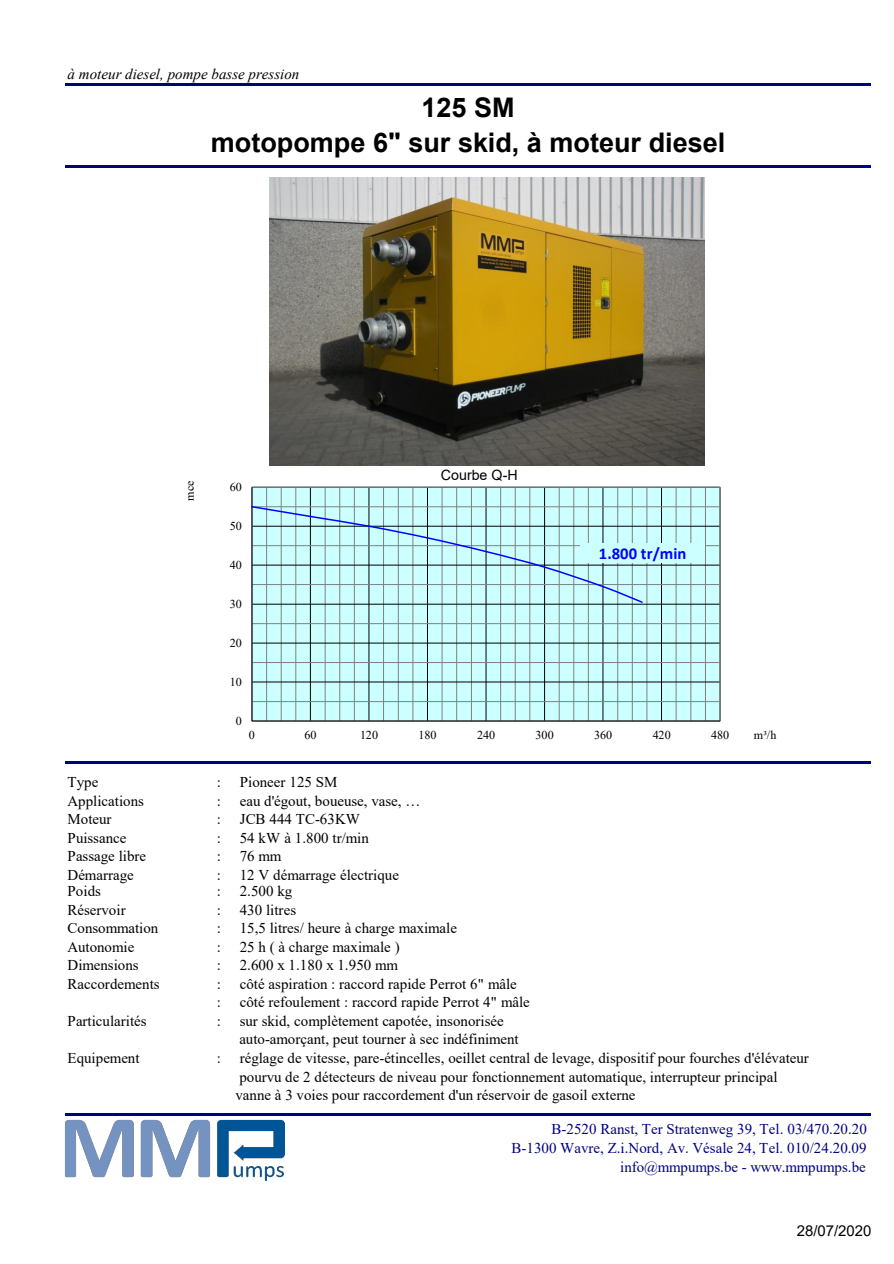
<style>
.page{position:relative;width:894px;height:1264px;background:#fff}
.page>*{position:absolute;margin:0;border:0;box-sizing:border-box;transform-origin:0 0}
.t1{font:700 27px/34.5px "Arial";color:#000;text-align:center}
.t2{font:700 16.5px "Calibri";letter-spacing:.005em;color:#00f}
.t3{font:15px/18.6px "Times New Roman";color:#000}
.t4{font:15px/19.2px "Times New Roman";color:#000080;text-align:right}
.t5{font:italic 15px "Times New Roman";color:#000}
.t6{font:15px "Arial";color:#000}
.t7{font:14.25px "Arial";color:#000}
.t8{font:12px "Times New Roman";letter-spacing:-.005em;color:#000}
</style>
<div class="page">
<hr style="left:65px;top:83px;width:805px;height:3px;background:#000080">
<hr style="left:65px;top:165px;width:805px;height:3px;background:#000080">
<hr style="left:65px;top:761px;width:805px;height:3px;background:#000080">
<hr style="left:65px;top:1113px;width:805px;height:3px;background:#000080">
<div style="left:252px;top:487px;width:467px;height:234px;background:#cff"></div>
<hr style="left:266px;top:487px;width:1px;height:234px;background:#808080">
<hr style="left:281px;top:487px;width:1px;height:234px;background:#808080">
<hr style="left:295px;top:487px;width:1px;height:234px;background:#808080">
<hr style="left:325px;top:487px;width:1px;height:234px;background:#808080">
<hr style="left:339px;top:487px;width:1px;height:234px;background:#808080">
<hr style="left:354px;top:487px;width:1px;height:234px;background:#808080">
<hr style="left:383px;top:487px;width:1px;height:234px;background:#808080">
<hr style="left:398px;top:487px;width:1px;height:234px;background:#808080">
<hr style="left:412px;top:487px;width:1px;height:234px;background:#808080">
<hr style="left:441px;top:487px;width:1px;height:234px;background:#808080">
<hr style="left:456px;top:487px;width:1px;height:234px;background:#808080">
<hr style="left:471px;top:487px;width:1px;height:234px;background:#808080">
<hr style="left:500px;top:487px;width:1px;height:234px;background:#808080">
<hr style="left:514px;top:487px;width:1px;height:234px;background:#808080">
<hr style="left:529px;top:487px;width:1px;height:234px;background:#808080">
<hr style="left:558px;top:487px;width:1px;height:234px;background:#808080">
<hr style="left:573px;top:487px;width:1px;height:234px;background:#808080">
<hr style="left:588px;top:487px;width:1px;height:234px;background:#808080">
<hr style="left:617px;top:487px;width:1px;height:234px;background:#808080">
<hr style="left:631px;top:487px;width:1px;height:234px;background:#808080">
<hr style="left:646px;top:487px;width:1px;height:234px;background:#808080">
<hr style="left:675px;top:487px;width:1px;height:234px;background:#808080">
<hr style="left:690px;top:487px;width:1px;height:234px;background:#808080">
<hr style="left:705px;top:487px;width:1px;height:234px;background:#808080">
<hr style="left:310px;top:487px;width:1px;height:234px;background:#000">
<hr style="left:368px;top:487px;width:1px;height:234px;background:#000">
<hr style="left:427px;top:487px;width:1px;height:234px;background:#000">
<hr style="left:485px;top:487px;width:1px;height:234px;background:#000">
<hr style="left:544px;top:487px;width:1px;height:234px;background:#000">
<hr style="left:602px;top:487px;width:1px;height:234px;background:#000">
<hr style="left:661px;top:487px;width:1px;height:234px;background:#000">
<hr style="left:252px;top:701px;width:467px;height:1px;background:#808080">
<hr style="left:252px;top:662px;width:467px;height:1px;background:#808080">
<hr style="left:252px;top:623px;width:467px;height:1px;background:#808080">
<hr style="left:252px;top:584px;width:467px;height:1px;background:#808080">
<hr style="left:252px;top:545px;width:467px;height:1px;background:#808080">
<hr style="left:252px;top:506px;width:467px;height:1px;background:#808080">
<hr style="left:252px;top:681px;width:467px;height:1px;background:#000">
<hr style="left:252px;top:642px;width:467px;height:1px;background:#000">
<hr style="left:252px;top:604px;width:467px;height:1px;background:#000">
<hr style="left:252px;top:564px;width:467px;height:1px;background:#000">
<hr style="left:252px;top:526px;width:467px;height:1px;background:#000">
<hr style="left:252px;top:720px;width:467px;height:1px;background:#000">
<hr style="left:251px;top:487px;width:1px;height:234px;background:#000">
<svg style="left:251px;top:505px;width:392px;height:99px"></svg>
<img style="left:270px;top:177px;width:434px;height:289px">
<img style="left:65px;top:1119px;width:220px;height:61px">
<div style="left:580px;top:543px;width:124px;height:20px;background:#cff"></div>
<p class="t5" style="left:68px;top:69px;width:233px">à moteur diesel, pompe basse pression</p>
<h1 class="t1" style="left:211px;top:93px;width:516px">125 SM<br>motopompe 6" sur skid, à moteur diesel</h1>
<p class="t8" style="left:185px;top:500px;width:22px;rotate:-90deg">mce</p>
<p class="t8" style="left:230px;top:482px;width:13px">60</p>
<p class="t8" style="left:230px;top:521px;width:13px">50</p>
<p class="t8" style="left:230px;top:560px;width:13px">40</p>
<p class="t8" style="left:230px;top:599px;width:13px">30</p>
<p class="t8" style="left:230px;top:638px;width:13px">20</p>
<p class="t8" style="left:230px;top:677px;width:13px">10</p>
<p class="t7" style="left:441px;top:469px;width:78px">Courbe Q-H</p>
<p class="t2" style="left:598px;top:546px;width:89px">1.800 tr/min</p>
<p class="t8" style="left:236px;top:716px;width:8px">0</p>
<p class="t8" style="left:249px;top:730px;width:8px">0</p>
<p class="t8" style="left:304px;top:730px;width:13px">60</p>
<p class="t8" style="left:360px;top:730px;width:20px">120</p>
<p class="t8" style="left:418px;top:730px;width:20px">180</p>
<p class="t8" style="left:477px;top:730px;width:20px">240</p>
<p class="t8" style="left:535px;top:730px;width:20px">300</p>
<p class="t8" style="left:594px;top:730px;width:20px">360</p>
<p class="t8" style="left:652px;top:730px;width:20px">420</p>
<p class="t8" style="left:711px;top:730px;width:20px">480</p>
<p class="t8" style="left:753px;top:730px;width:24px">m³/h</p>
<p class="t3" style="left:68px;top:774px;width:32px">Type</p>
<p class="t3" style="left:217px;top:774px;width:6px">:</p>
<p class="t3" style="left:240px;top:774px;width:99px">Pioneer 125 SM</p>
<p class="t3" style="left:68px;top:793px;width:78px">Applications</p>
<p class="t3" style="left:217px;top:793px;width:6px">:</p>
<p class="t3" style="left:240px;top:793px;width:182px">eau d'égout, boueuse, vase, …</p>
<p class="t3" style="left:68px;top:811px;width:46px">Moteur</p>
<p class="t3" style="left:217px;top:811px;width:6px">:</p>
<p class="t3" style="left:240px;top:811px;width:122px">JCB 444 TC-63KW</p>
<p class="t3" style="left:68px;top:830px;width:60px">Puissance</p>
<p class="t3" style="left:217px;top:830px;width:6px">:</p>
<p class="t3" style="left:240px;top:830px;width:131px">54 kW à 1.800 tr/min</p>
<p class="t3" style="left:68px;top:848px;width:80px">Passage libre</p>
<p class="t3" style="left:217px;top:848px;width:6px">:</p>
<p class="t3" style="left:240px;top:848px;width:43px">76 mm</p>
<p class="t3" style="left:68px;top:867px;width:68px">Démarrage</p>
<p class="t3" style="left:217px;top:867px;width:6px">:</p>
<p class="t3" style="left:240px;top:867px;width:161px">12 V démarrage électrique</p>
<p class="t3" style="left:68px;top:883px;width:35px">Poids</p>
<p class="t3" style="left:217px;top:883px;width:6px">:</p>
<p class="t3" style="left:240px;top:883px;width:54px">2.500 kg</p>
<p class="t3" style="left:68px;top:901px;width:60px">Réservoir</p>
<p class="t3" style="left:217px;top:901px;width:6px">:</p>
<p class="t3" style="left:240px;top:901px;width:58px">430 litres</p>
<p class="t3" style="left:68px;top:920px;width:92px">Consommation</p>
<p class="t3" style="left:217px;top:920px;width:6px">:</p>
<p class="t3" style="left:240px;top:920px;width:219px">15,5 litres/ heure à charge maximale</p>
<p class="t3" style="left:68px;top:938px;width:68px">Autonomie</p>
<p class="t3" style="left:217px;top:938px;width:6px">:</p>
<p class="t3" style="left:240px;top:938px;width:161px">25 h ( à charge maximale )</p>
<p class="t3" style="left:68px;top:957px;width:72px">Dimensions</p>
<p class="t3" style="left:217px;top:957px;width:6px">:</p>
<p class="t3" style="left:240px;top:957px;width:160px">2.600 x 1.180 x 1.950 mm</p>
<p class="t3" style="left:68px;top:975px;width:94px">Raccordements</p>
<p class="t3" style="left:217px;top:975px;width:6px">:</p>
<p class="t3" style="left:240px;top:975px;width:278px">côté aspiration : raccord rapide Perrot 6" mâle</p>
<p class="t3" style="left:217px;top:994px;width:6px">:</p>
<p class="t3" style="left:240px;top:994px;width:291px">côté refoulement : raccord rapide Perrot 4" mâle</p>
<p class="t3" style="left:68px;top:1013px;width:81px">Particularités</p>
<p class="t3" style="left:217px;top:1013px;width:6px">:</p>
<p class="t3" style="left:239px;top:1013px;width:281px">sur skid, complètement capotée, insonorisée auto-amorçant, peut tourner à sec indéfiniment</p>
<p class="t3" style="left:68px;top:1050px;width:73px">Equipement</p>
<p class="t3" style="left:217px;top:1050px;width:6px">:</p>
<p class="t3" style="left:235px;top:1050px;width:574px">réglage de vitesse, pare-étincelles, oeillet central de levage, dispositif pour fourches d'élévateur pourvu de 2 détecteurs de niveau pour fonctionnement automatique, interrupteur principal vanne à 3 voies pour raccordement d'un réservoir de gasoil externe</p>
<p class="t4" style="left:511px;top:1120px;width:357px">B-2520 Ranst, Ter Stratenweg 39, Tel. 03/470.20.20<br>B-1300 Wavre, Z.i.Nord, Av. Vésale 24, Tel. 010/24.20.09 info@mmpumps.be - www.mmpumps.be</p>
<p class="t6" style="left:796px;top:1225px;width:76px">28/07/2020</p>
</div>
